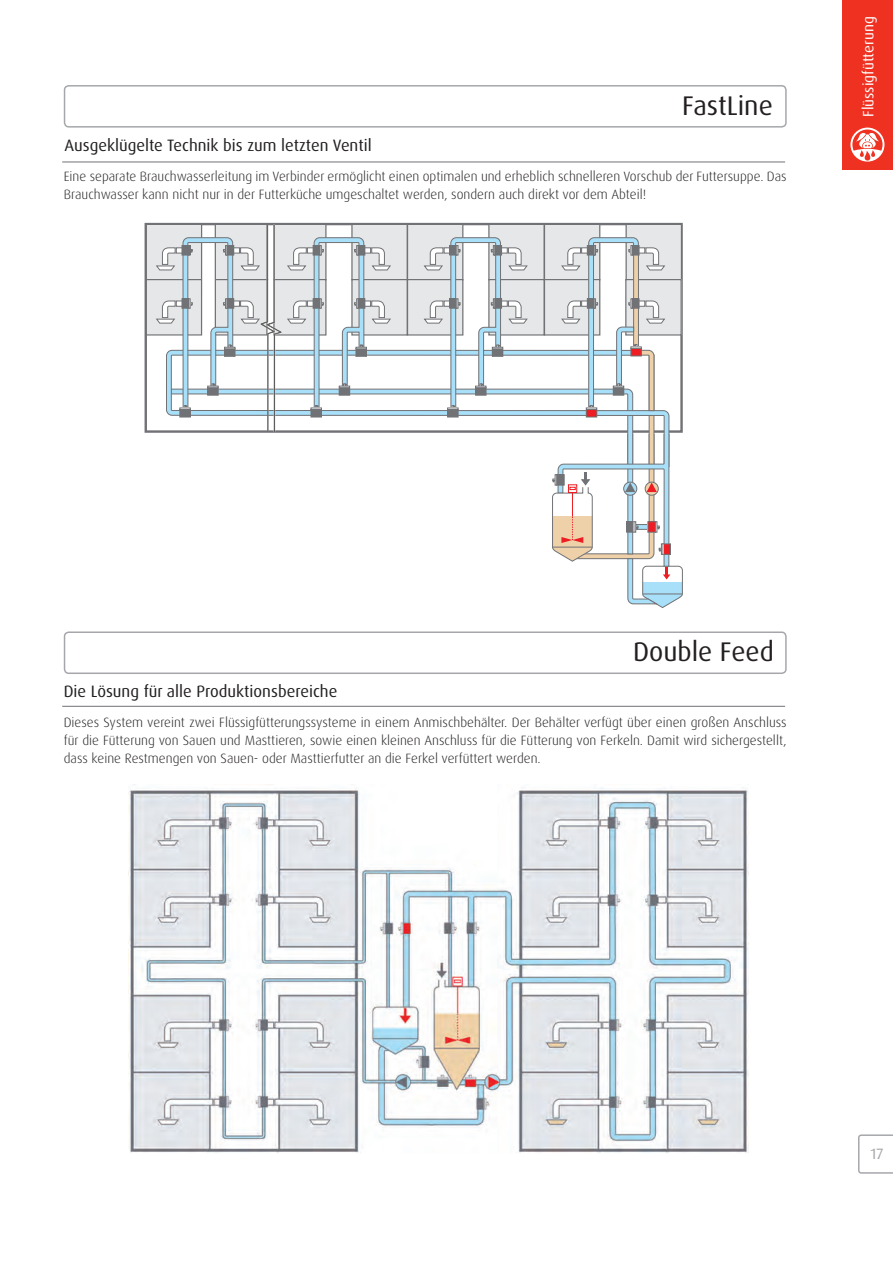
<style>
.page{position:relative;width:893px;height:1263px;background:#fff}
.page>*{position:absolute;margin:0;border:0;box-sizing:border-box;transform-origin:0 0}
.t1{font:27px "Dax OT";color:#231f20}
.t2{font:16.5px "Dax OT";color:#231f20}
.t3{font:15px "Dax OT";color:#fff}
.t4{font:15px "Dax OT";color:#a6a7ab}
.t5{font:300 13.5px/18px "Dax OT";color:#231f20}
</style>
<div class="page">
<div style="left:64px;top:85px;width:723px;height:43px;border:2px solid #a6a7ab;border-radius:4px"></div>
<div style="left:64px;top:631px;width:723px;height:43px;border:2px solid #a6a7ab;border-radius:4px"></div>
<svg style="left:858px;top:1134px;width:35px;height:40px"></svg>
<div style="left:842px;top:0;width:51px;height:170px;background:#ef3122"></div>
<svg style="left:850px;top:128px;width:34px;height:34px"></svg>
<hr style="left:62px;top:162px;width:723px;height:1px;background:#717275">
<hr style="left:62px;top:706px;width:723px;height:1px;background:#717275">
<div style="left:146px;top:224px;width:56px;height:111px;background:#e6e7e9"></div>
<div style="left:146px;top:224px;width:56px;height:112px;border:1px solid #717275"></div>
<div style="left:215px;top:224px;width:52px;height:111px;background:#e6e7e9"></div>
<div style="left:215px;top:224px;width:52px;height:112px;border:1px solid #717275"></div>
<div style="left:626px;top:224px;width:55px;height:56px;background:#e6e7e9"></div>
<div style="left:625px;top:224px;width:57px;height:56px;border:1px solid #717275"></div>
<div style="left:352px;top:224px;width:55px;height:56px;background:#e6e7e9"></div>
<div style="left:351px;top:224px;width:57px;height:56px;border:1px solid #717275"></div>
<div style="left:489px;top:224px;width:55px;height:56px;background:#e6e7e9"></div>
<div style="left:488px;top:224px;width:57px;height:56px;border:1px solid #717275"></div>
<div style="left:274px;top:224px;width:52px;height:56px;background:#e6e7e9"></div>
<div style="left:273px;top:224px;width:53px;height:56px;border:1px solid #717275"></div>
<div style="left:407px;top:224px;width:56px;height:56px;background:#e6e7e9"></div>
<div style="left:407px;top:224px;width:56px;height:56px;border:1px solid #717275"></div>
<div style="left:544px;top:224px;width:56px;height:56px;background:#e6e7e9"></div>
<div style="left:544px;top:224px;width:56px;height:56px;border:1px solid #717275"></div>
<hr style="left:146px;top:279px;width:56px;height:1px;background:#717275">
<img style="left:259px;top:225px;width:7px;height:12px">
<img style="left:266px;top:223px;width:17px;height:14px">
<svg style="left:155px;top:237px;width:528px;height:371px"></svg>
<img style="left:129px;top:784px;width:619px;height:369px">
<p class="t2" style="left:64px;top:135px;width:309px">Ausgeklügelte Technik bis zum letzten Ventil</p>
<h1 class="t1" style="left:682px;top:89px;width:92px">FastLine</h1>
<p class="t5" style="left:64px;top:167px;width:724px">Eine separate Brauchwasserleitung im Verbinder ermöglicht einen optimalen und erheblich schnelleren Vorschub der Futtersuppe. Das<br>Brauchwasser kann nicht nur in der Futterküche umgeschaltet werden, sondern auch direkt vor dem Abteil!</p>
<p class="t3" style="left:859px;top:117px;width:102px;rotate:-90deg">Flüssigfütterung</p>
<p class="t2" style="left:64px;top:681px;width:275px">Die Lösung für alle Produktionsbereiche</p>
<h1 class="t1" style="left:633px;top:635px;width:142px">Double Feed</h1>
<p class="t5" style="left:64px;top:713px;width:724px;text-align:justify">Dieses System vereint zwei Flüssigfütterungssysteme in einem Anmischbehälter. Der Behälter verfügt über einen großen Anschluss für die Fütterung von Sauen und Masttieren, sowie einen kleinen Anschluss für die Fütterung von Ferkeln. Damit wird sichergestellt, dass keine Restmengen von Sauen- oder Masttierfutter an die Ferkel verfüttert werden.</p>
<p class="t4" style="left:870px;top:1144px;width:14px">17</p>
</div>
